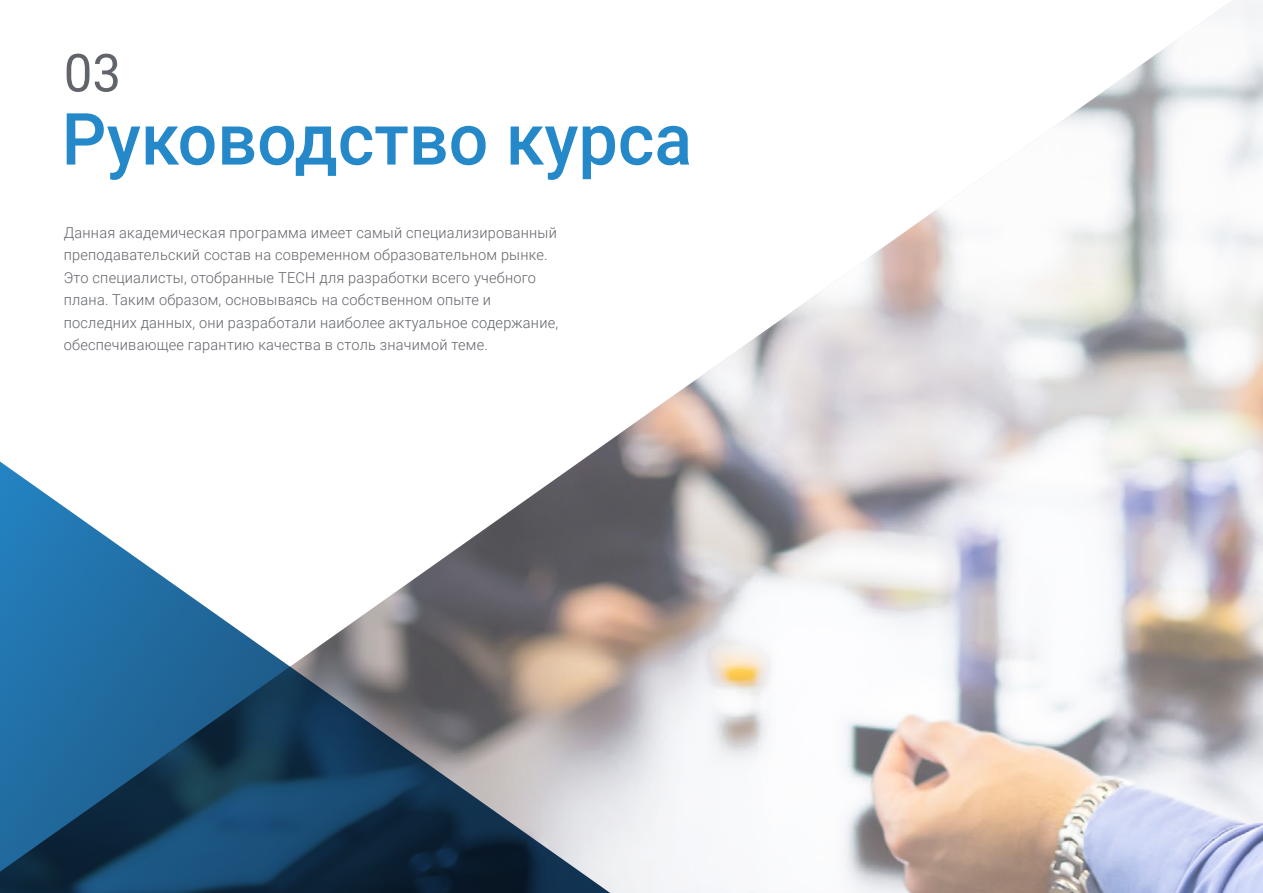
<style>
.page{position:relative;width:1263px;height:893px;background:#fff}
.page>*{position:absolute;margin:0;border:0;box-sizing:border-box;transform-origin:0 0}
.Portadilla{font:500 72px "Roboto";color:#2488c9}
.t1{font:52.5px "Roboto";color:#61646a}
.t2{font:300 15px/22.5px "Roboto";letter-spacing:.015em;color:#61646a}
</style>
<div class="page">
<img style="left:602px;top:0;width:661px;height:893px">
<svg style="left:0;top:446px;width:640px;height:447px"></svg>
<p class="t1" style="left:64px;top:36px;width:59px">03</p>
<p class="Portadilla" style="left:62px;top:89px;width:632px">Руководство курса</p>
<p class="t2" style="left:64px;top:221px;width:496px">Данная академическая программа имеет самый специализированный преподавательский состав на современном образовательном рынке.<br>Это специалисты, отобранные TECH для разработки всего учебного плана. Таким образом, основываясь на собственном опыте и последних данных, они разработали наиболее актуальное содержание, обеспечивающее гарантию качества в столь значимой теме.</p>
</div>
